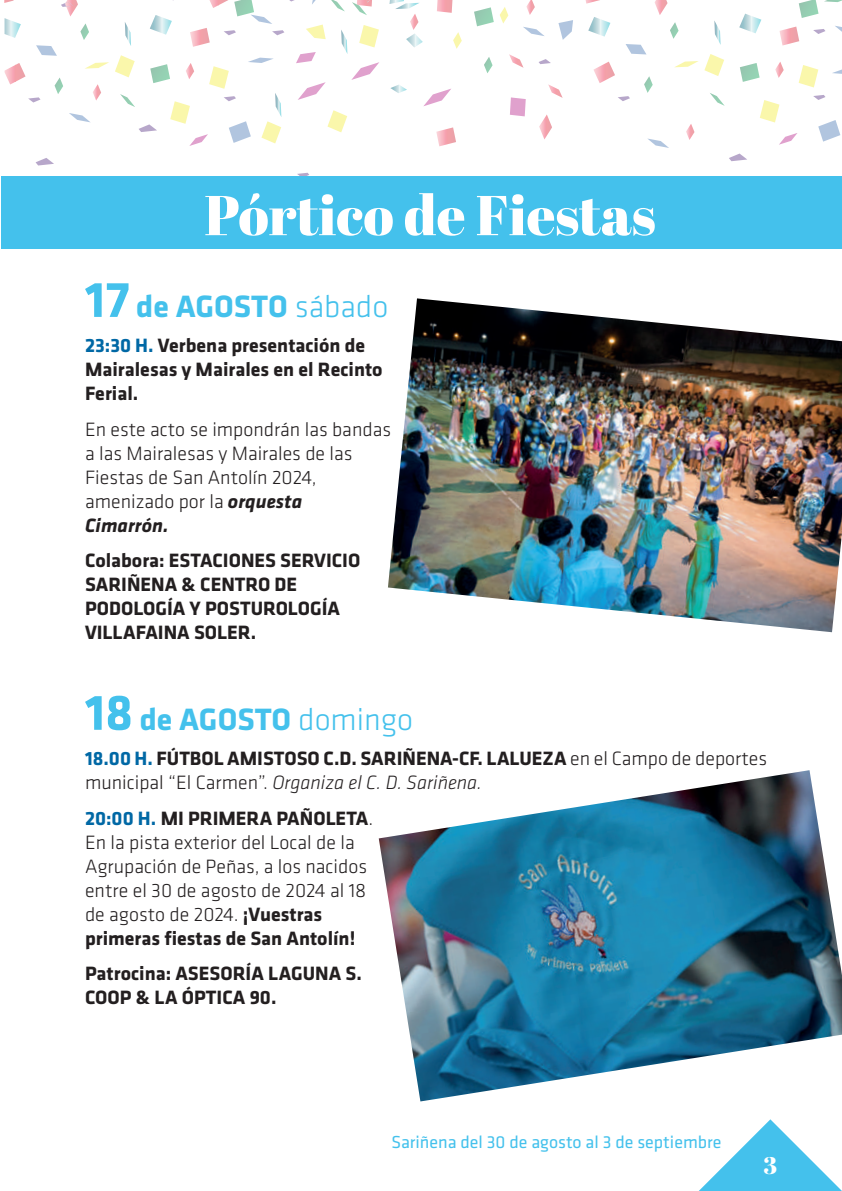
<style>
.page{position:relative;width:842px;height:1191px;background:#fff}
.page>*{position:absolute;margin:0;border:0;box-sizing:border-box;transform-origin:0 0}
.t1{font:56px "Abril Fatface";color:#fff}
.t2{font:700 32px "Klavika CH";color:#44c1ec}
.t3{font:24px "Abril Fatface";color:#fff}
.t4{font:300 20px/24px "Klavika CH";color:#231f20}
.t5{font:700 20px/24px "Klavika CH";color:#231f20}
.t6{font:18px "Klavika CH";color:#44c1ec}
.s1{font-size:52px}
.s2{font-weight:300}
.s3{color:#0068a5}
.s4{font-weight:700;font-style:italic}
.s5{font-weight:700;color:#0068a5}
.s6{font-weight:700}
.s7{font-style:italic}
</style>
<div class="page">
<svg style="left:699px;top:1119px;width:143px;height:72px"></svg>
<svg style="left:209px;top:0;width:19px;height:8px"></svg>
<svg style="left:618px;top:96px;width:12px;height:5px"></svg>
<svg style="left:813px;top:95px;width:12px;height:5px"></svg>
<svg style="left:686px;top:124px;width:8px;height:16px"></svg>
<svg style="left:484px;top:57px;width:9px;height:16px"></svg>
<svg style="left:779px;top:133px;width:18px;height:12px"></svg>
<svg style="left:710px;top:93px;width:15px;height:13px"></svg>
<svg style="left:500px;top:7px;width:8px;height:17px"></svg>
<svg style="left:523px;top:27px;width:21px;height:9px"></svg>
<svg style="left:832px;top:69px;width:10px;height:5px"></svg>
<svg style="left:818px;top:120px;width:22px;height:22px"></svg>
<svg style="left:779px;top:27px;width:20px;height:19px"></svg>
<svg style="left:585px;top:0;width:15px;height:4px"></svg>
<svg style="left:740px;top:63px;width:20px;height:19px"></svg>
<svg style="left:510px;top:97px;width:16px;height:19px"></svg>
<svg style="left:799px;top:0;width:19px;height:18px"></svg>
<svg style="left:437px;top:0;width:16px;height:13px"></svg>
<svg style="left:760px;top:100px;width:19px;height:22px"></svg>
<svg style="left:799px;top:65px;width:19px;height:22px"></svg>
<svg style="left:359px;top:25px;width:20px;height:22px"></svg>
<svg style="left:674px;top:54px;width:50px;height:22px"></svg>
<svg style="left:436px;top:127px;width:20px;height:19px"></svg>
<svg style="left:729px;top:154px;width:18px;height:7px"></svg>
<svg style="left:539px;top:114px;width:13px;height:25px"></svg>
<svg style="left:424px;top:89px;width:27px;height:17px"></svg>
<svg style="left:539px;top:59px;width:12px;height:5px"></svg>
<svg style="left:548px;top:84px;width:15px;height:14px"></svg>
<svg style="left:509px;top:54px;width:15px;height:14px"></svg>
<svg style="left:824px;top:0;width:18px;height:2px"></svg>
<svg style="left:594px;top:62px;width:21px;height:21px"></svg>
<svg style="left:626px;top:44px;width:20px;height:10px"></svg>
<svg style="left:775px;top:62px;width:9px;height:16px"></svg>
<svg style="left:526px;top:0;width:9px;height:15px"></svg>
<svg style="left:453px;top:32px;width:9px;height:17px"></svg>
<svg style="left:588px;top:17px;width:22px;height:20px"></svg>
<svg style="left:739px;top:14px;width:22px;height:19px"></svg>
<svg style="left:390px;top:85px;width:17px;height:8px"></svg>
<svg style="left:714px;top:21px;width:7px;height:24px"></svg>
<svg style="left:474px;top:7px;width:20px;height:19px"></svg>
<svg style="left:558px;top:20px;width:15px;height:20px"></svg>
<svg style="left:389px;top:0;width:34px;height:48px"></svg>
<svg style="left:670px;top:22px;width:9px;height:17px"></svg>
<svg style="left:644px;top:76px;width:9px;height:17px"></svg>
<svg style="left:647px;top:138px;width:22px;height:10px"></svg>
<svg style="left:654px;top:0;width:13px;height:15px"></svg>
<svg style="left:835px;top:26px;width:7px;height:6px"></svg>
<svg style="left:813px;top:29px;width:12px;height:5px"></svg>
<svg style="left:28px;top:97px;width:12px;height:5px"></svg>
<svg style="left:272px;top:30px;width:12px;height:5px"></svg>
<svg style="left:297px;top:173px;width:12px;height:3px"></svg>
<svg style="left:224px;top:96px;width:12px;height:5px"></svg>
<svg style="left:93px;top:84px;width:8px;height:17px"></svg>
<svg style="left:85px;top:62px;width:24px;height:7px"></svg>
<svg style="left:189px;top:134px;width:19px;height:12px"></svg>
<svg style="left:352px;top:0;width:20px;height:15px"></svg>
<svg style="left:120px;top:94px;width:15px;height:13px"></svg>
<svg style="left:248px;top:58px;width:25px;height:5px"></svg>
<svg style="left:229px;top:121px;width:22px;height:22px"></svg>
<svg style="left:190px;top:28px;width:20px;height:19px"></svg>
<svg style="left:5px;top:0;width:9px;height:3px"></svg>
<svg style="left:150px;top:64px;width:20px;height:19px"></svg>
<svg style="left:170px;top:101px;width:20px;height:23px"></svg>
<svg style="left:209px;top:66px;width:20px;height:23px"></svg>
<svg style="left:306px;top:25px;width:20px;height:14px"></svg>
<svg style="left:115px;top:55px;width:20px;height:22px"></svg>
<svg style="left:298px;top:82px;width:28px;height:18px"></svg>
<svg style="left:351px;top:62px;width:28px;height:18px"></svg>
<svg style="left:139px;top:124px;width:18px;height:8px"></svg>
<svg style="left:36px;top:158px;width:18px;height:7px"></svg>
<svg style="left:5px;top:63px;width:21px;height:21px"></svg>
<svg style="left:36px;top:45px;width:21px;height:11px"></svg>
<svg style="left:296px;top:52px;width:20px;height:11px"></svg>
<svg style="left:186px;top:63px;width:8px;height:16px"></svg>
<svg style="left:5px;top:18px;width:16px;height:20px"></svg>
<svg style="left:150px;top:15px;width:22px;height:20px"></svg>
<svg style="left:125px;top:22px;width:6px;height:24px"></svg>
<svg style="left:261px;top:93px;width:20px;height:50px"></svg>
<svg style="left:327px;top:110px;width:20px;height:22px"></svg>
<svg style="left:341px;top:30px;width:6px;height:23px"></svg>
<svg style="left:312px;top:0;width:33px;height:11px"></svg>
<svg style="left:80px;top:23px;width:9px;height:17px"></svg>
<svg style="left:55px;top:77px;width:8px;height:17px"></svg>
<svg style="left:69px;top:113px;width:21px;height:9px"></svg>
<svg style="left:61px;top:0;width:17px;height:16px"></svg>
<svg style="left:234px;top:0;width:38px;height:24px"></svg>
<svg style="left:224px;top:30px;width:12px;height:5px"></svg>
<div style="left:1px;top:176px;width:841px;height:72px;background:#44c1ec"></div>
<img style="left:379px;top:770px;width:463px;height:331px">
<img style="left:388px;top:298px;width:454px;height:334px">
<h1 class="t1" style="left:205px;top:176px;width:453px">Pórtico de Fiestas</h1>
<h2 class="t2" style="left:85px;top:283px;width:305px"><span class="s1">17</span> de AGOSTO <span class="s2">sábado</span></h2>
<p class="t5" style="left:85px;top:333px;width:299px"><span class="s3">23:30 H.</span> Verbena presentación de<br>Mairalesas y Mairales en el Recinto<br>Ferial.</p>
<p class="t4" style="left:85px;top:417px;width:308px">En este acto se impondrán las bandas a las Mairalesas y Mairales de las<br>Fiestas de San Antolín 2024, amenizado por la <span class="s4">orquesta<br>Cimarrón.</span></p>
<p class="t5" style="left:85px;top:547px;width:277px">Colabora: ESTACIONES SERVICIO<br>SARIÑENA &amp; CENTRO DE<br>PODOLOGÍA Y POSTUROLOGÍA<br>VILLAFAINA SOLER.</p>
<h2 class="t2" style="left:85px;top:696px;width:329px"><span class="s1">18</span> de AGOSTO <span class="s2">domingo</span></h2>
<p class="t4" style="left:85px;top:746px;width:684px"><span class="s5">18.00 H.</span> <span class="s6">FÚTBOL AMISTOSO C.D. SARIÑENA-CF. LALUEZA</span> en el Campo de deportes municipal “El Carmen”. <span class="s7">Organiza el C. D. Sariñena.</span></p>
<p class="t4" style="left:85px;top:805px;width:290px"><span class="s5">20:00 H.</span> <span class="s6">MI PRIMERA PAÑOLETA</span>.<br>En la pista exterior del Local de la<br>Agrupación de Peñas, a los nacidos entre el 30 de agosto de 2024 al 18 de agosto de 2024. <span class="s6">¡Vuestras primeras fiestas de San Antolín!</span></p>
<p class="t5" style="left:85px;top:960px;width:278px">Patrocina: ASESORÍA LAGUNA S.<br>COOP &amp; LA ÓPTICA 90.</p>
<p class="t6" style="left:391px;top:1130px;width:332px">Sariñena del 30 de agosto al 3 de septiembre</p>
<p class="t3" style="left:763px;top:1149px;width:15px">3</p>
</div>
